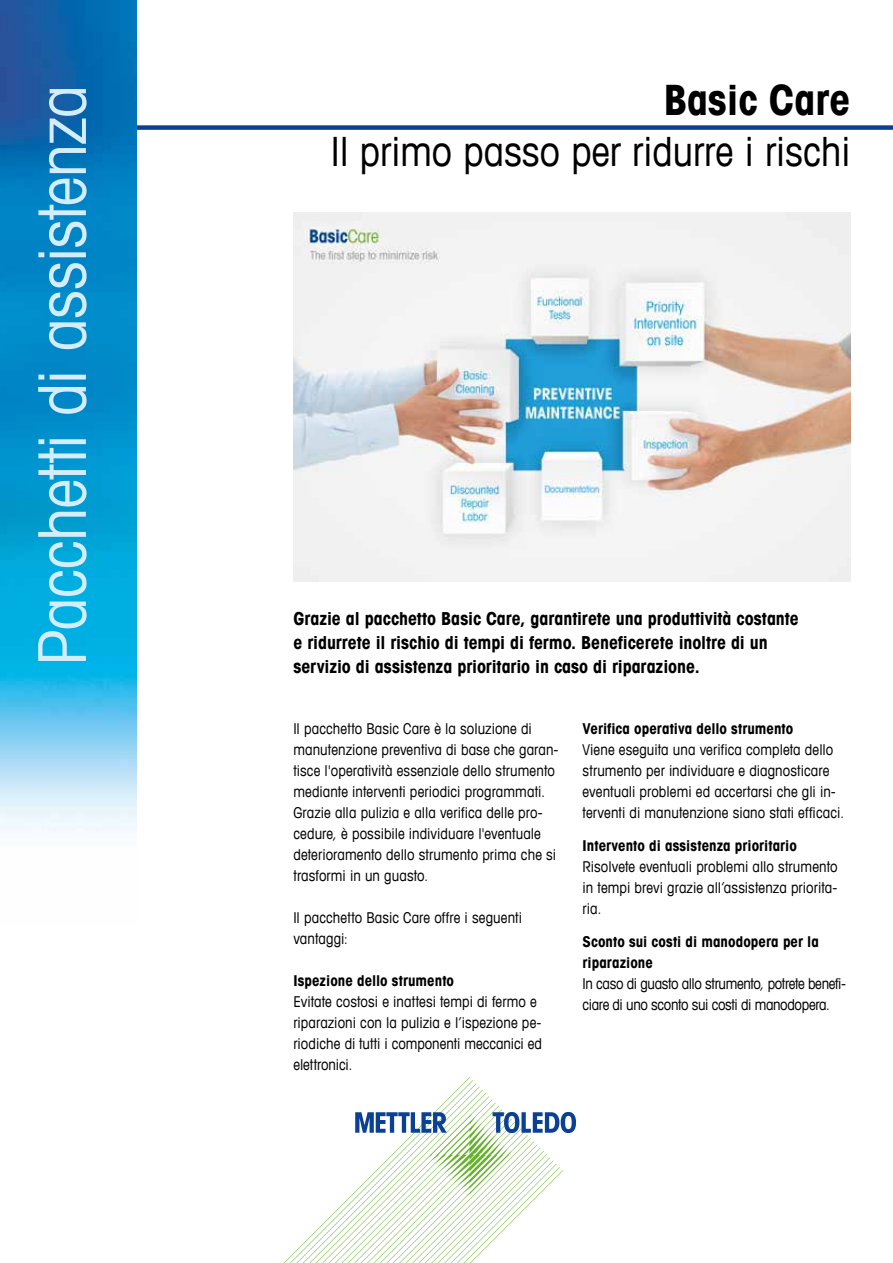
<style>
.page{position:relative;width:893px;height:1263px;background:#fff}
.page>*{position:absolute;margin:0;border:0;box-sizing:border-box;transform-origin:0 0}
.t1{font:condensed 66px "Avant Garde Com";letter-spacing:-.01em;color:#d4edfc}
.t2{font:700 condensed 42px "Avant Garde Com";color:#000}
.t3{font:condensed 40.5px "Avant Garde Com";color:#000}
.t4{font:700 condensed 18px/24px "Avant Garde Com";letter-spacing:-.005em;color:#000}
.t5{font:condensed 15px/21px "Avant Garde Com";letter-spacing:.005em;color:#000}
.t6{font:700 condensed 15px/21px "Avant Garde Com";letter-spacing:.005em;color:#000}
.t7{font:condensed 15px/21px "Avant Garde Com";letter-spacing:-.025em;color:#000}
</style>
<div class="page">
<div style="left:111px;top:125px;width:782px;height:5px;background:#0b4195"></div>
<svg style="left:283px;top:1077px;width:293px;height:186px"></svg>
<img style="left:0;top:0;width:136px;height:831px">
<img style="left:293px;top:213px;width:557px;height:369px">
<h1 class="t1" style="left:21px;top:666px;width:582px;rotate:-90deg">Pacchetti di assistenza</h1>
<h2 class="t2" style="left:664px;top:73px;width:188px">Basic Care</h2>
<h3 class="t3" style="left:331px;top:127px;width:521px">Il primo passo per ridurre i rischi</h3>
<p class="t4" style="left:293px;top:606px;width:507px">Grazie al pacchetto Basic Care, garantirete una produttività costante e ridurrete il rischio di tempi di fermo. Beneficerete inoltre di un</p>
<p class="t4" style="left:293px;top:654px;width:408px">servizio di assistenza prioritario in caso di riparazione.</p>
<p class="t5" style="left:293px;top:717px;width:267px">Il pacchetto Basic Care è la soluzione di manutenzione preventiva di base che garan&shy;tisce l'operatività essenziale dello strumento mediante interventi periodici programmati.<br>Grazie alla pulizia e alla verifica delle pro&shy;cedure, è possibile individuare l'eventuale deterioramento dello strumento prima che si trasformi in un guasto.</p>
<p class="t5" style="left:293px;top:906px;width:230px">Il pacchetto Basic Care offre i seguenti vantaggi:</p>
<p class="t6" style="left:293px;top:969px;width:162px">Ispezione dello strumento</p>
<p class="t5" style="left:293px;top:990px;width:250px">Evitate costosi e inattesi tempi di fermo e riparazioni con la pulizia e l’ispezione pe&shy;riodiche di tutti i componenti meccanici ed elettronici.</p>
<p class="t6" style="left:583px;top:717px;width:212px">Verifica operativa dello strumento</p>
<p class="t5" style="left:583px;top:738px;width:263px">Viene eseguita una verifica completa dello strumento per individuare e diagnosticare eventuali problemi ed accertarsi che gli in&shy;terventi di manutenzione siano stati efficaci.</p>
<p class="t6" style="left:583px;top:834px;width:216px">Intervento di assistenza prioritario</p>
<p class="t5" style="left:583px;top:855px;width:256px;text-align:justify">Risolvete eventuali problemi allo strumento in tempi brevi grazie all’assistenza priorita&shy;ria.</p>
<p class="t6" style="left:583px;top:930px;width:238px">Sconto sui costi di manodopera per la riparazione</p>
<p class="t7" style="left:583px;top:972px;width:265px">In caso di guasto allo strumento, potrete benefi&shy;ciare di uno sconto sui costi di manodopera.</p>
</div>
